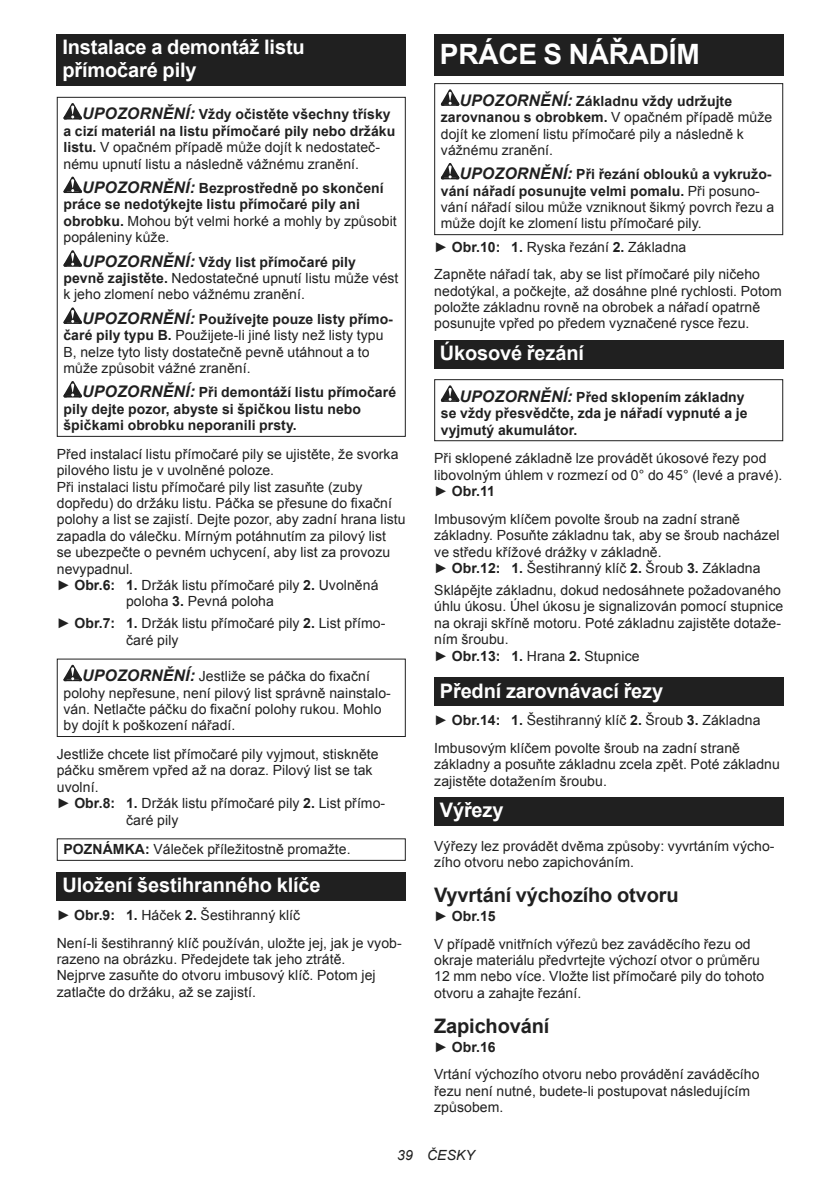
<style>
.page{position:relative;width:840px;height:1191px;background:#fff}
.page>*{position:absolute;margin:0;border:0;box-sizing:border-box;transform-origin:0 0}
.t1{font:700 28px "Arial";letter-spacing:-.01em;color:#fff}
.t2{font:700 20px/23.4px "Arial";letter-spacing:-.01em;color:#fff}
.t3{font:700 20px "Arial";letter-spacing:-.01em;color:#202020}
.t4{font:14px/16.4px "Arial";letter-spacing:.005em;color:#202020}
.t5{font:700 14px/16.4px "Arial";letter-spacing:.005em;color:#202020}
.t6{font:italic 14px "Arial";letter-spacing:.005em;color:#202020}
.s1{font-weight:700;font-style:italic;font-size:16px}
.s2{font-weight:700}
.s3{font-style:italic;font-size:16px}
.s4{font-weight:400}
</style>
<div class="page">
<div style="left:57px;top:34px;width:348px;height:52px;background:#202020"></div>
<svg style="left:63px;top:103px;width:19px;height:16px"></svg>
<svg style="left:63px;top:177px;width:19px;height:16px"></svg>
<svg style="left:63px;top:250px;width:19px;height:17px"></svg>
<svg style="left:63px;top:307px;width:19px;height:17px"></svg>
<svg style="left:63px;top:381px;width:19px;height:16px"></svg>
<div style="left:57px;top:97px;width:348px;height:340px;border:1px solid #202020"></div>
<svg style="left:63px;top:665px;width:19px;height:16px"></svg>
<div style="left:57px;top:658px;width:348px;height:79px;border:1px solid #202020"></div>
<div style="left:57px;top:838px;width:348px;height:23px;border:1px solid #202020"></div>
<div style="left:57px;top:872px;width:348px;height:28px;background:#202020"></div>
<div style="left:434px;top:34px;width:348px;height:41px;background:#202020"></div>
<svg style="left:440px;top:89px;width:19px;height:17px"></svg>
<svg style="left:440px;top:163px;width:19px;height:16px"></svg>
<div style="left:434px;top:83px;width:348px;height:152px;border:1px solid #202020"></div>
<div style="left:434px;top:340px;width:348px;height:28px;background:#202020"></div>
<svg style="left:440px;top:385px;width:19px;height:17px"></svg>
<div style="left:434px;top:379px;width:348px;height:62px;border:1px solid #202020"></div>
<div style="left:434px;top:677px;width:348px;height:29px;background:#202020"></div>
<div style="left:434px;top:797px;width:348px;height:28px;background:#202020"></div>
<h2 class="t2" style="left:62px;top:36px;width:244px">Instalace a demontáž listu přímočaré pily</h2>
<p class="t4" style="left:63px;top:106px;width:333px;text-indent:19px"><span class="s1">UPOZORNĚNÍ:</span> <span class="s2">Vždy očistěte všechny třísky a cizí materiál na listu přímočaré pily nebo držáku listu.</span> V opačném případě může dojít k nedostateč&shy;nému upnutí listu a následně vážnému zranění.</p>
<p class="t5" style="left:63px;top:180px;width:335px;text-indent:19px"><span class="s3">UPOZORNĚNÍ:</span> Bezprostředně po skončení práce se nedotýkejte listu přímočaré pily ani obrobku. <span class="s4">Mohou být velmi horké a mohly by způsobit popáleniny kůže.</span></p>
<p class="t4" style="left:63px;top:254px;width:336px;text-indent:19px"><span class="s1">UPOZORNĚNÍ:</span> <span class="s2">Vždy list přímočaré pily pevně zajistěte.</span> Nedostatečné upnutí listu může vést k jeho zlomení nebo vážnému zranění.</p>
<p class="t4" style="left:63px;top:311px;width:331px;text-indent:19px"><span class="s1">UPOZORNĚNÍ:</span> <span class="s2">Používejte pouze listy přímo&shy;čaré pily typu B.</span> Použijete-li jiné listy než listy typu B, nelze tyto listy dostatečně pevně utáhnout a to může způsobit vážné zranění.</p>
<p class="t5" style="left:63px;top:385px;width:334px;text-indent:19px"><span class="s3">UPOZORNĚNÍ:</span> Při demontáží listu přímočaré pily dejte pozor, abyste si špičkou listu nebo špičkami obrobku neporanili prsty.</p>
<p class="t4" style="left:57px;top:446px;width:343px">Před instalací listu přímočaré pily se ujistěte, že svorka</p>
<p class="t4" style="left:57px;top:462px;width:219px">pilového listu je v uvolněné poloze.</p>
<p class="t4" style="left:57px;top:479px;width:307px">Při instalaci listu přímočaré pily list zasuňte (zuby</p>
<p class="t4" style="left:57px;top:495px;width:336px">dopředu) do držáku listu. Páčka se přesune do fixační</p>
<p class="t4" style="left:57px;top:511px;width:350px">polohy a list se zajistí. Dejte pozor, aby zadní hrana listu</p>
<p class="t4" style="left:57px;top:528px;width:330px">zapadla do válečku. Mírným potáhnutím za pilový list</p>
<p class="t4" style="left:57px;top:544px;width:335px">se ubezpečte o pevném uchycení, aby list za provozu</p>
<p class="t4" style="left:57px;top:562px;width:78px">nevypadnul.</p>
<p class="t4" style="left:57px;top:577px;width:323px">► <span class="s2">Obr.6: 1.</span> Držák listu přímočaré pily <span class="s2">2.</span> Uvolněná</p>
<p class="t4" style="left:126px;top:594px;width:149px">poloha <span class="s2">3.</span> Pevná poloha</p>
<p class="t4" style="left:126px;top:615px;width:260px;text-indent:-69px">► <span class="s2">Obr.7: 1.</span> Držák listu přímočaré pily <span class="s2">2.</span> List přímo&shy;čaré pily</p>
<p class="t4" style="left:63px;top:668px;width:329px;text-indent:19px"><span class="s1">UPOZORNĚNÍ:</span> Jestliže se páčka do fixační polohy nepřesune, není pilový list správně nainstalo&shy;ván. Netlačte páčku do fixační polohy rukou. Mohlo by dojít k poškození nářadí.</p>
<p class="t4" style="left:57px;top:746px;width:323px">Jestliže chcete list přímočaré pily vyjmout, stiskněte</p>
<p class="t4" style="left:57px;top:762px;width:317px">páčku směrem vpřed až na doraz. Pilový list se tak</p>
<p class="t4" style="left:57px;top:779px;width:43px">uvolní.</p>
<p class="t4" style="left:57px;top:795px;width:330px">► <span class="s2">Obr.8: 1.</span> Držák listu přímočaré pily <span class="s2">2.</span> List přímo-</p>
<p class="t4" style="left:126px;top:811px;width:54px">čaré pily</p>
<p class="t4" style="left:63px;top:841px;width:288px"><span class="s2">POZNÁMKA:</span> Váleček příležitostně promažte.</p>
<h2 class="t2" style="left:62px;top:874px;width:259px">Uložení šestihranného klíče</h2>
<p class="t4" style="left:57px;top:901px;width:346px;line-height:27.8px">► <span class="s2">Obr.9: 1.</span> Háček <span class="s2">2.</span> Šestihranný klíč<br>Není-li šestihranný klíč používán, uložte jej, jak je vyob-</p>
<p class="t4" style="left:57px;top:951px;width:320px">razeno na obrázku. Předejdete tak jeho ztrátě.<br>Nejprve zasuňte do otvoru imbusový klíč. Potom jej zatlačte do držáku, až se zajistí.</p>
<h1 class="t1" style="left:439px;top:35px;width:261px">PRÁCE S NÁŘADÍM</h1>
<p class="t4" style="left:440px;top:93px;width:332px;text-indent:19px"><span class="s1">UPOZORNĚNÍ:</span> <span class="s2">Základnu vždy udržujte zarovnanou s obrobkem.</span> V opačném případě může dojít ke zlomení listu přímočaré pily a následně k vážnému zranění.</p>
<p class="t4" style="left:440px;top:166px;width:335px;text-indent:19px"><span class="s1">UPOZORNĚNÍ:</span> <span class="s2">Při řezání oblouků a vykružo&shy;vání nářadí posunujte velmi pomalu.</span> Při posuno&shy;vání nářadí silou může vzniknout šikmý povrch řezu a může dojít ke zlomení listu přímočaré pily.</p>
<p class="t4" style="left:434px;top:233px;width:327px;line-height:27.8px">► <span class="s2">Obr.10: 1.</span> Ryska řezání <span class="s2">2.</span> Základna<br>Zapněte nářadí tak, aby se list přímočaré pily ničeho</p>
<p class="t4" style="left:434px;top:283px;width:349px">nedotýkal, a počkejte, až dosáhne plné rychlosti. Potom položte základnu rovně na obrobek a nářadí opatrně posunujte vpřed po předem vyznačené rysce řezu.</p>
<h2 class="t2" style="left:439px;top:342px;width:146px">Úkosové řezání</h2>
<p class="t5" style="left:440px;top:389px;width:308px;text-indent:19px"><span class="s3">UPOZORNĚNÍ:</span> Před sklopením základny se vždy přesvědčte, zda je nářadí vypnuté a je vyjmutý akumulátor.</p>
<p class="t4" style="left:434px;top:450px;width:349px">Při sklopené základně lze provádět úkosové řezy pod libovolným úhlem v rozmezí od 0° do 45° (levé a pravé). ► <span class="s2">Obr.11</span></p>
<p class="t4" style="left:434px;top:511px;width:347px">Imbusovým klíčem povolte šroub na zadní straně základny. Posuňte základnu tak, aby se šroub nacházel ve středu křížové drážky v základně.<br>► <span class="s2">Obr.12: 1.</span> Šestihranný klíč <span class="s2">2.</span> Šroub <span class="s2">3.</span> Základna</p>
<p class="t4" style="left:434px;top:582px;width:350px">Sklápějte základnu, dokud nedosáhnete požadovaného úhlu úkosu. Úhel úkosu je signalizován pomocí stupnice na okraji skříně motoru. Poté základnu zajistěte dotaže&shy;ním šroubu.<br>► <span class="s2">Obr.13: 1.</span> Hrana <span class="s2">2.</span> Stupnice</p>
<h2 class="t2" style="left:439px;top:679px;width:225px">Přední zarovnávací řezy</h2>
<p class="t4" style="left:434px;top:706px;width:328px;line-height:27.8px">► <span class="s2">Obr.14: 1.</span> Šestihranný klíč <span class="s2">2.</span> Šroub <span class="s2">3.</span> Základna<br>Imbusovým klíčem povolte šroub na zadní straně</p>
<p class="t4" style="left:434px;top:756px;width:347px">základny a posuňte základnu zcela zpět. Poté základnu zajistěte dotažením šroubu.</p>
<h2 class="t2" style="left:439px;top:799px;width:65px">Výřezy</h2>
<p class="t4" style="left:434px;top:837px;width:342px">Výřezy lez provádět dvěma způsoby: vyvrtáním výcho&shy;zího otvoru nebo zapichováním.</p>
<h2 class="t3" style="left:434px;top:881px;width:246px">Vyvrtání výchozího otvoru</h2>
<p class="t4" style="left:434px;top:902px;width:318px;line-height:27.8px">► <span class="s2">Obr.15<br></span>V případě vnitřních výřezů bez zaváděcího řezu od</p>
<p class="t4" style="left:434px;top:952px;width:331px">okraje materiálu předvrtejte výchozí otvor o průměru<br>12 mm nebo více. Vložte list přímočaré pily do tohoto otvoru a zahajte řezání.</p>
<h2 class="t3" style="left:434px;top:1018px;width:117px">Zapichování</h2>
<p class="t4" style="left:434px;top:1033px;width:327px;line-height:27.8px">► <span class="s2">Obr.16<br></span>Vrtání výchozího otvoru nebo provádění zaváděcího</p>
<p class="t4" style="left:434px;top:1082px;width:317px">řezu není nutné, budete-li postupovat následujícím způsobem.</p>
<p class="t6" style="left:397px;top:1147px;width:79px">39 ČESKY</p>
</div>
